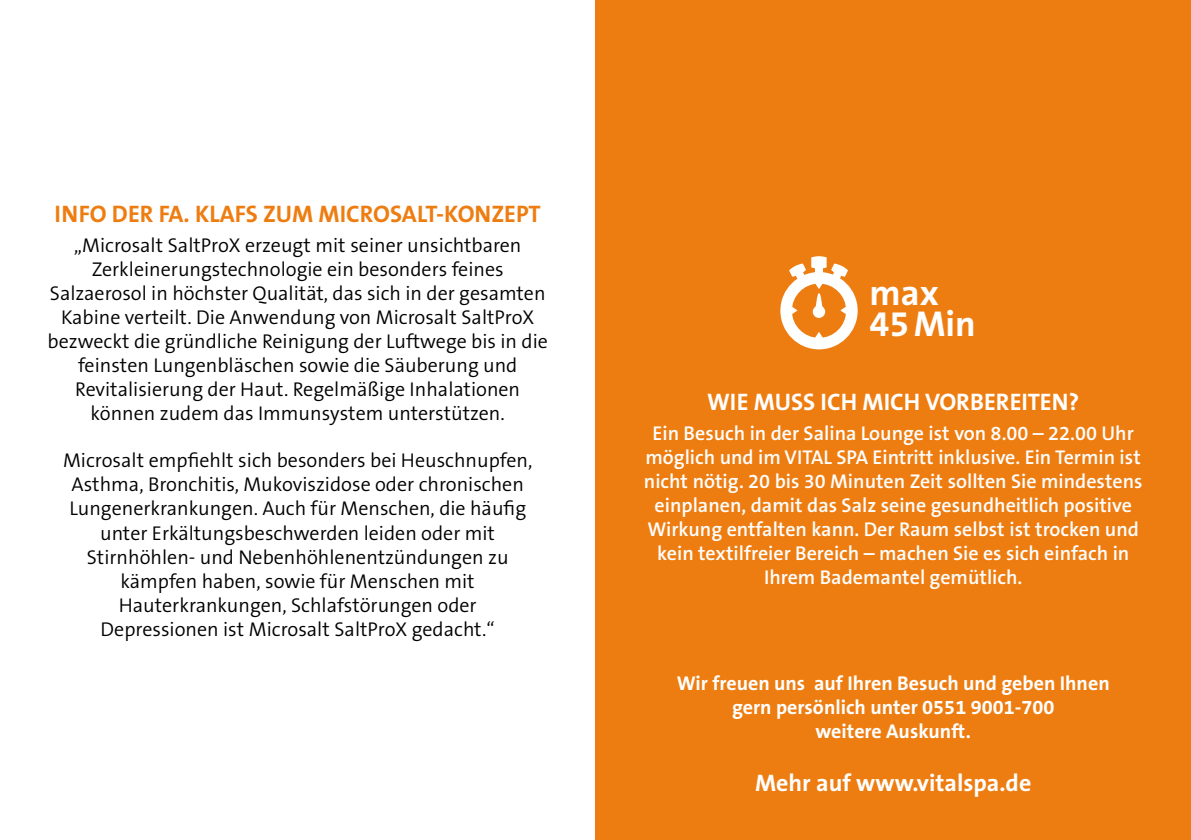
<style>
.page{position:relative;width:1191px;height:840px;background:#fff}
.page>*{position:absolute;margin:0;border:0;box-sizing:border-box;transform-origin:0 0}
.t1{font:700 36px/30.6px "The Sans B7";color:#fff}
.t2{font:700 24px "The Sans B7";color:#fff}
.t3{font:700 24px "The Sans B7";color:#ee7d11}
.t4{font:300 20px/24px "The Sans B4";color:#000;text-align:center}
.t5{font:600 20px/24px "The Sans B6";color:#fff;text-align:center}
.t6{font:700 20px/24px "The Sans B7";color:#fff;text-align:center}
</style>
<div class="page">
<div style="left:595px;top:0;width:596px;height:839px;background:#ee7d11"></div>
<svg style="left:780px;top:256px;width:77px;height:93px"></svg>
<p class="t3" style="left:55px;top:201px;width:488px">INFO DER FA. KLAFS ZUM MICROSALT-KONZEPT</p>
<p class="t4" style="left:48px;top:233px;width:502px">„Microsalt SaltProX erzeugt mit seiner unsichtbaren Zerkleinerungstechnologie ein besonders feines Salzaerosol in höchster Qualität, das sich in der gesamten Kabine verteilt. Die Anwendung von Microsalt SaltProX bezweckt die gründliche Reinigung der Luftwege bis in die feinsten Lungenbläschen sowie die Säuberung und Revitalisierung der Haut. Regelmäßige Inhalationen können zudem das Immunsystem unterstützen.</p>
<p class="t4" style="left:63px;top:449px;width:471px">Microsalt empfiehlt sich besonders bei Heuschnupfen, Asthma, Bronchitis, Mukoviszidose oder chronischen Lungenerkrankungen. Auch für Menschen, die häufig unter Erkältungsbeschwerden leiden oder mit Stirnhöhlen- und Nebenhöhlenentzündungen zu kämpfen haben, sowie für Menschen mit Hauterkrankungen, Schlafstörungen oder Depressionen ist Microsalt SaltProX gedacht.“</p>
<h1 class="t1" style="left:869px;top:278px;width:108px">max<br>45Min</h1>
<p class="t2" style="left:707px;top:388px;width:374px">WIE MUSS ICH MICH VORBEREITEN?</p>
<p class="t5" style="left:644px;top:421px;width:500px">Ein Besuch in der Salina Lounge ist von 8.00 – 22.00 Uhr möglich und im VITAL SPA Eintritt inklusive. Ein Termin ist nicht nötig. 20 bis 30 Minuten Zeit sollten Sie mindestens einplanen, damit das Salz seine gesundheitlich positive Wirkung entfalten kann. Der Raum selbst ist trocken und kein textilfreier Bereich – machen Sie es sich einfach in Ihrem Bademantel gemütlich.</p>
<p class="t6" style="left:676px;top:671px;width:434px">Wir freuen uns auf Ihren Besuch und geben Ihnen gern persönlich unter 0551 9001-700<br>weitere Auskunft.</p>
<p class="t2" style="left:755px;top:769px;width:278px">Mehr auf www.vitalspa.de</p>
</div>
